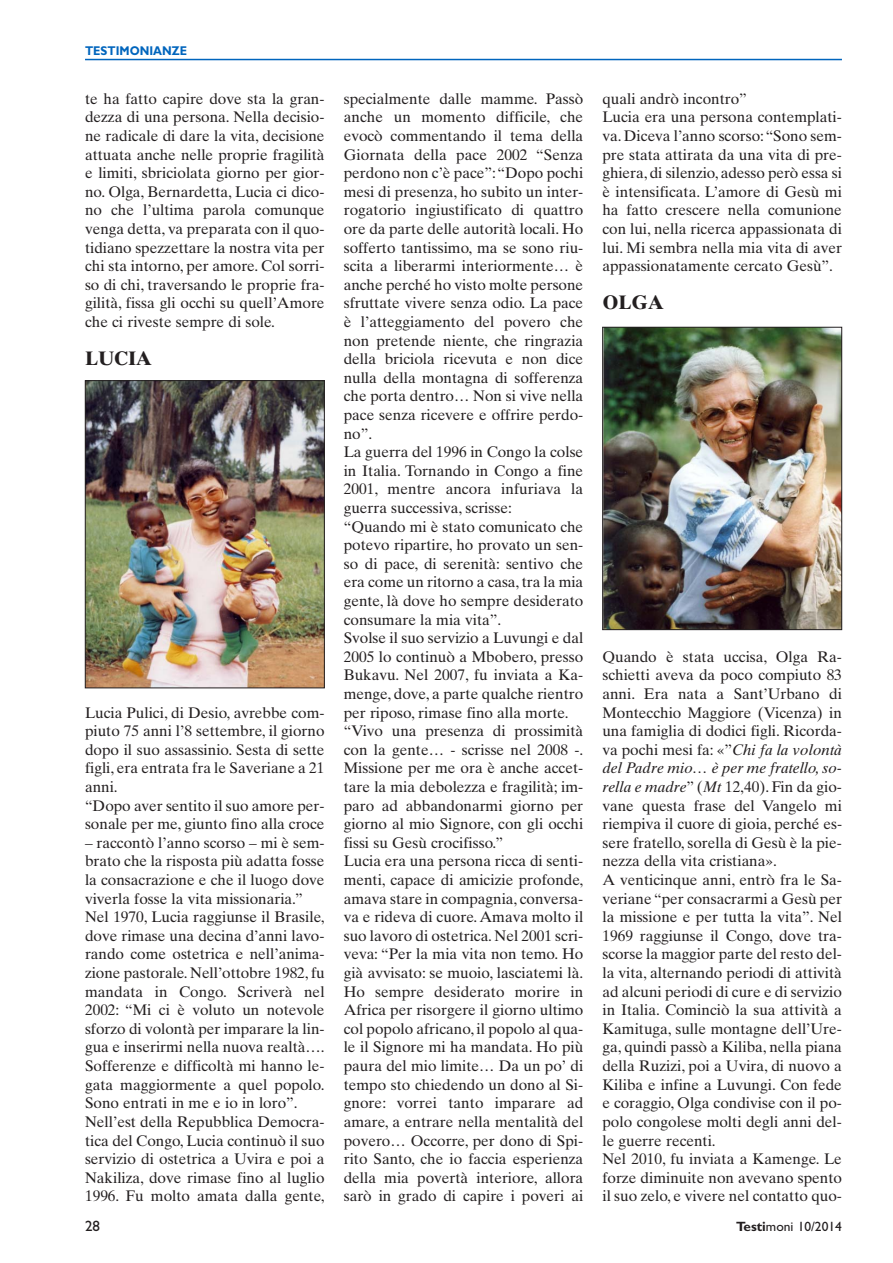
<style>
.page{position:relative;width:893px;height:1263px;background:#fff}
.page>*{position:absolute;margin:0;border:0;box-sizing:border-box;transform-origin:0 0}
.t1{font:700 19.5px "Times Ten";color:#231f20}
.t2{font:15.3px/18.6px "Times Ten";color:#231f20}
.t3{font:15px "Gill Sans";color:#231f20}
.t4{font:13.5px "Gill Sans";color:#231f20}
.t5{font:700 12.75px "Gill Sans";color:#0065bd;scale:.9 1}
.s1{font-style:italic}
.s2{font-weight:700}
</style>
<div class="page">
<hr style="left:85px;top:59px;width:757px;height:1px;background:#0065bd">
<img style="left:87px;top:382px;width:236px;height:304px">
<div style="left:85px;top:380px;width:240px;height:308px;border:1px solid #231f20"></div>
<img style="left:604px;top:329px;width:236px;height:299px">
<div style="left:602px;top:327px;width:240px;height:303px;border:1px solid #231f20"></div>
<p class="t5" style="left:85px;top:46px;width:115px">TESTIMONIANZE</p>
<p class="t2" style="left:85px;top:91px;width:241px;text-align:justify">te ha fatto capire dove sta la gran&shy;dezza di una persona. Nella decisio&shy;ne radicale di dare la vita, decisione attuata anche nelle proprie fragilità e limiti, sbriciolata giorno per gior&shy;no. Olga, Bernardetta, Lucia ci dico&shy;no che l’ultima parola comunque venga detta, va preparata con il quo&shy;tidiano spezzettare la nostra vita per chi sta intorno, per amore. Col sorri&shy;so di chi, traversando le proprie fra&shy;gilità, fissa gli occhi su quell’Amore che ci riveste sempre di sole.</p>
<p class="t1" style="left:85px;top:351px;width:69px">LUCIA</p>
<p class="t2" style="left:85px;top:705px;width:241px">Lucia Pulici, di Desio, avrebbe com&shy;piuto 75 anni l’8 settembre, il giorno dopo il suo assassinio. Sesta di sette figli, era entrata fra le Saveriane a 21 anni.<br>“Dopo aver sentito il suo amore per&shy;sonale per me, giunto fino alla croce</p>
<p class="t2" style="left:85px;top:835px;width:241px">– raccontò l’anno scorso – mi è sem&shy;brato che la risposta più adatta fosse la consacrazione e che il luogo dove viverla fosse la vita missionaria.” Nel 1970, Lucia raggiunse il Brasile, dove rimase una decina d’anni lavo&shy;rando come ostetrica e nell’anima&shy;zione pastorale. Nell’ottobre 1982, fu mandata in Congo. Scriverà nel 2002: “Mi ci è voluto un notevole sforzo di volontà per imparare la lin&shy;gua e inserirmi nella nuova realtà….<br>Sofferenze e difficoltà mi hanno le&shy;gata maggiormente a quel popolo.<br>Sono entrati in me e io in loro”.<br>Nell’est della Repubblica Democra&shy;tica del Congo, Lucia continuò il suo servizio di ostetrica a Uvira e poi a Nakiliza, dove rimase fino al luglio 1996. Fu molto amata dalla gente,</p>
<p class="t2" style="left:344px;top:91px;width:241px">specialmente dalle mamme. Passò anche un momento difficile, che evocò commentando il tema della Giornata della pace 2002 “Senza perdono non c’è pace”: “Dopo pochi mesi di presenza, ho subito un inter&shy;rogatorio ingiustificato di quattro ore da parte delle autorità locali. Ho sofferto tantissimo, ma se sono riu&shy;scita a liberarmi interiormente… è anche perché ho visto molte persone sfruttate vivere senza odio. La pace è l’atteggiamento del povero che non pretende niente, che ringrazia della briciola ricevuta e non dice nulla della montagna di sofferenza che porta dentro… Non si vive nella pace senza ricevere e offrire perdo&shy;no”.<br>La guerra del 1996 in Congo la colse in Italia. Tornando in Congo a fine 2001, mentre ancora infuriava la guerra successiva, scrisse:<br>“Quando mi è stato comunicato che potevo ripartire, ho provato un sen&shy;so di pace, di serenità: sentivo che era come un ritorno a casa, tra la mia gente, là dove ho sempre desiderato consumare la mia vita”.<br>Svolse il suo servizio a Luvungi e dal 2005 lo continuò a Mbobero, presso Bukavu. Nel 2007, fu inviata a Ka&shy;menge, dove, a parte qualche rientro per riposo, rimase fino alla morte. “Vivo una presenza di prossimità con la gente… - scrisse nel 2008 -.<br>Missione per me ora è anche accet&shy;tare la mia debolezza e fragilità; im&shy;paro ad abbandonarmi giorno per giorno al mio Signore, con gli occhi fissi su Gesù crocifisso.”<br>Lucia era una persona ricca di senti&shy;menti, capace di amicizie profonde, amava stare in compagnia, conversa&shy;va e rideva di cuore. Amava molto il suo lavoro di ostetrica. Nel 2001 scri&shy;veva: “Per la mia vita non temo. Ho già avvisato: se muoio, lasciatemi là.<br>Ho sempre desiderato morire in Africa per risorgere il giorno ultimo col popolo africano, il popolo al qua&shy;le il Signore mi ha mandata. Ho più paura del mio limite… Da un po’ di tempo sto chiedendo un dono al Si&shy;gnore: vorrei tanto imparare ad amare, a entrare nella mentalità del povero… Occorre, per dono di Spi&shy;rito Santo, che io faccia esperienza della mia povertà interiore, allora sarò in grado di capire i poveri ai</p>
<p class="t2" style="left:602px;top:91px;width:241px">quali andrò incontro”<br>Lucia era una persona contemplati&shy;va. Diceva l’anno scorso: “Sono sem&shy;pre stata attirata da una vita di pre&shy;ghiera, di silenzio, adesso però essa si è intensificata. L’amore di Gesù mi ha fatto crescere nella comunione con lui, nella ricerca appassionata di lui. Mi sembra nella mia vita di aver appassionatamente cercato Gesù”.</p>
<p class="t1" style="left:602px;top:295px;width:63px">OLGA</p>
<p class="t2" style="left:602px;top:649px;width:241px">Quando è stata uccisa, Olga Ra&shy;schietti aveva da poco compiuto 83 anni. Era nata a Sant’Urbano di Montecchio Maggiore (Vicenza) in una famiglia di dodici figli. Ricorda&shy;va pochi mesi fa: «”<span class="s1">Chi fa la volontà del Padre mio… è per me fratello, so&shy;rella e madre</span>” (<span class="s1">Mt</span> 12,40). Fin da gio&shy;vane questa frase del Vangelo mi riempiva il cuore di gioia, perché es&shy;sere fratello, sorella di Gesù è la pie&shy;nezza della vita cristiana».<br>A venticinque anni, entrò fra le Sa&shy;veriane “per consacrarmi a Gesù per la missione e per tutta la vita”. Nel 1969 raggiunse il Congo, dove tra&shy;scorse la maggior parte del resto del&shy;la vita, alternando periodi di attività ad alcuni periodi di cure e di servizio in Italia. Cominciò la sua attività a Kamituga, sulle montagne dell’Ure&shy;ga, quindi passò a Kiliba, nella piana della Ruzizi, poi a Uvira, di nuovo a Kiliba e infine a Luvungi. Con fede e coraggio, Olga condivise con il po&shy;polo congolese molti degli anni del&shy;le guerre recenti.<br>Nel 2010, fu inviata a Kamenge. Le forze diminuite non avevano spento il suo zelo, e vivere nel contatto quo-</p>
<p class="t3" style="left:85px;top:1221px;width:16px">28</p>
<p class="t4" style="left:736px;top:1222px;width:107px"><span class="s2">Testi</span>moni 10/2014</p>
</div>
